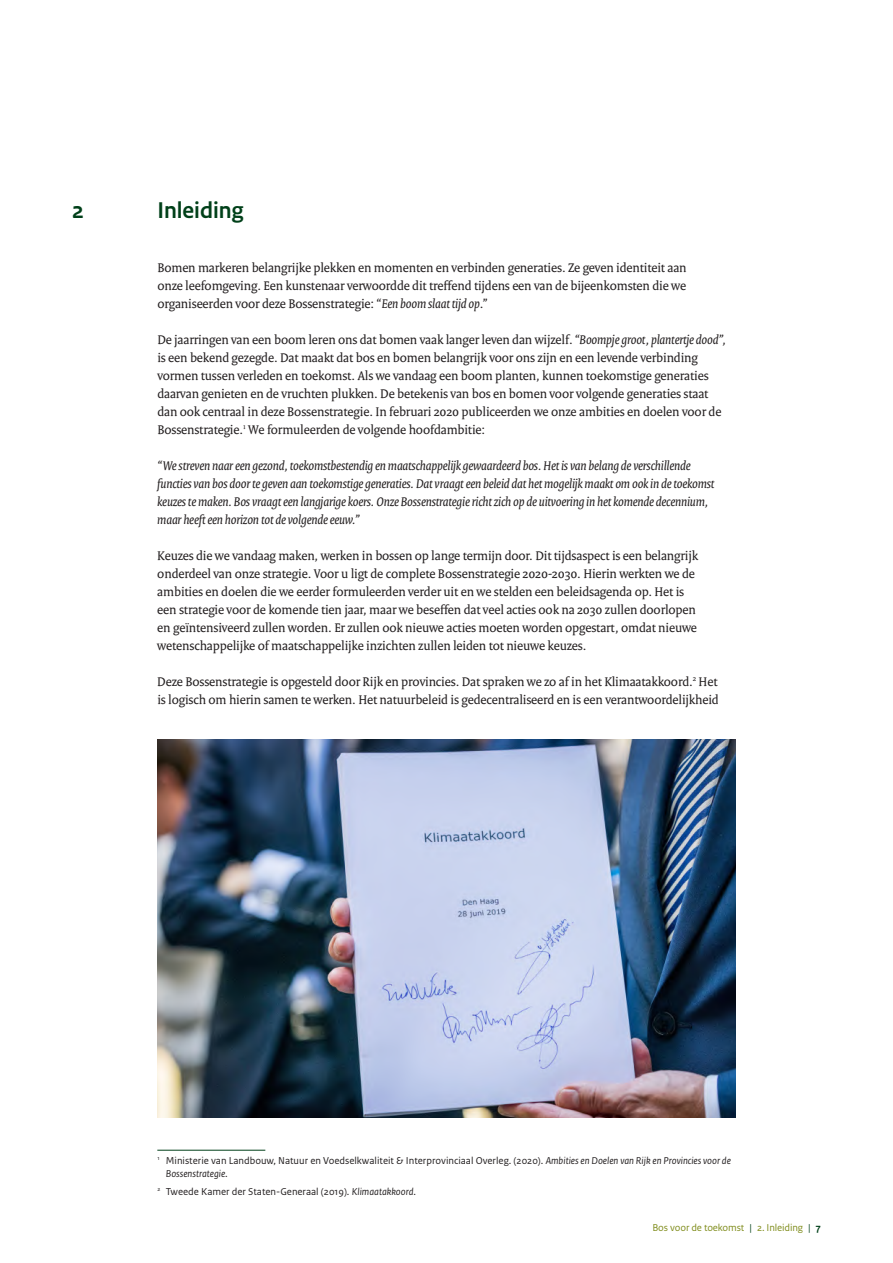
<style>
.page{position:relative;width:893px;height:1263px;background:#fff}
.page>*{position:absolute;margin:0;border:0;box-sizing:border-box;transform-origin:0 0}
.t1{font:700 24px "Rijksoverheid Sans Heading";color:#004019}
._10_RO_Broodtekst_Se{font:13.5px/18px "Rijksoverheid Serif";letter-spacing:-.01em;color:#231f20}
._10_RO_Broodtekst_Se-2{font:italic 13.5px/18px "Rijksoverheid Serif";letter-spacing:-.01em;color:#231f20}
._14_RO_Voetnoot{font:10.5px/13.5px "Rijksoverheid Sans Text";color:#231f20}
.t2{font:10.5px "Rijksoverheid Sans Text";letter-spacing:-.01em;color:#808d1d}
.s1{font-style:italic}
.s2{color:#004019}
.s3{font-weight:700;color:#004019}
</style>
<div class="page">
<hr style="left:157px;top:1150px;width:108px;height:1px;background:#004019">
<img style="left:157px;top:740px;width:579px;height:378px">
<p class="t1" style="left:72px;top:197px;width:13px">2</p>
<p class="t1" style="left:157px;top:197px;width:88px">Inleiding</p>
<p class="_10_RO_Broodtekst_Se" style="left:157px;top:258px;width:531px;text-align:justify">Bomen markeren belangrijke plekken en momenten en verbinden generaties. Ze geven identiteit aan onze leefomgeving. Een kunstenaar verwoordde dit treffend tijdens een van de bijeenkomsten die we organiseerden voor deze Bossenstrategie: “<span class="s1">Een boom slaat tijd op</span>.”</p>
<p class="_10_RO_Broodtekst_Se" style="left:157px;top:330px;width:570px">De jaarringen van een boom leren ons dat bomen vaak langer leven dan wijzelf. <span class="s1">“Boompje groot, plantertje dood”, </span>is een bekend gezegde. Dat maakt dat bos en bomen belangrijk voor ons zijn en een levende verbinding vormen tussen verleden en toekomst. Als we vandaag een boom planten, kunnen toekomstige generaties daarvan genieten en de vruchten plukken. De betekenis van bos en bomen voor volgende generaties staat dan ook centraal in deze Bossenstrategie. In februari 2020 publiceerden we onze ambities en doelen voor de Bossenstrategie.<sup>1</sup> We formuleerden de volgende hoofdambitie:</p>
<p class="_10_RO_Broodtekst_Se-2" style="left:157px;top:456px;width:559px">“We streven naar een gezond, toekomstbestendig en maatschappelijk gewaardeerd bos. Het is van belang de verschillende functies van bos door te geven aan toekomstige generaties. Dat vraagt een beleid dat het mogelijk maakt om ook in de toekomst keuzes te maken. Bos vraagt een langjarige koers. Onze Bossenstrategie richt zich op de uitvoering in het komende decennium, maar heeft een horizon tot de volgende eeuw.”</p>
<p class="_10_RO_Broodtekst_Se" style="left:157px;top:546px;width:543px">Keuzes die we vandaag maken, werken in bossen op lange termijn door. Dit tijdsaspect is een belangrijk onderdeel van onze strategie. Voor u ligt de complete Bossenstrategie 2020-2030. Hierin werkten we de ambities en doelen die we eerder formuleerden verder uit en we stelden een beleidsagenda op. Het is een strategie voor de komende tien jaar, maar we beseffen dat veel acties ook na 2030 zullen doorlopen en geïntensiveerd zullen worden. Er zullen ook nieuwe acties moeten worden opgestart, omdat nieuwe wetenschappelijke of maatschappelijke inzichten zullen leiden tot nieuwe keuzes.</p>
<p class="_10_RO_Broodtekst_Se" style="left:157px;top:672px;width:563px">Deze Bossenstrategie is opgesteld door Rijk en provincies. Dat spraken we zo af in het Klimaatakkoord.<sup>2</sup> Het is logisch om hierin samen te werken. Het natuurbeleid is gedecentraliseerd en is een verantwoordelijkheid</p>
<p class="_14_RO_Voetnoot" style="left:166px;top:1154px;width:567px;text-indent:-9px"><sup>1</sup> Ministerie van Landbouw, Natuur en Voedselkwaliteit &amp; Interprovinciaal Overleg. (2020). <span class="s1">Ambities en Doelen van Rijk en Provincies voor de<br>Bossenstrategie</span>.</p>
<p class="_14_RO_Voetnoot" style="left:157px;top:1185px;width:260px"><sup>2</sup> Tweede Kamer der Staten-Generaal (2019). <span class="s1">Klimaatakkoord</span>.</p>
<p class="t2" style="left:652px;top:1221px;width:170px">Bos voor de toekomst <span class="s2">|</span> 2. Inleiding <span class="s2">|</span> <span class="s3">7</span></p>
</div>
